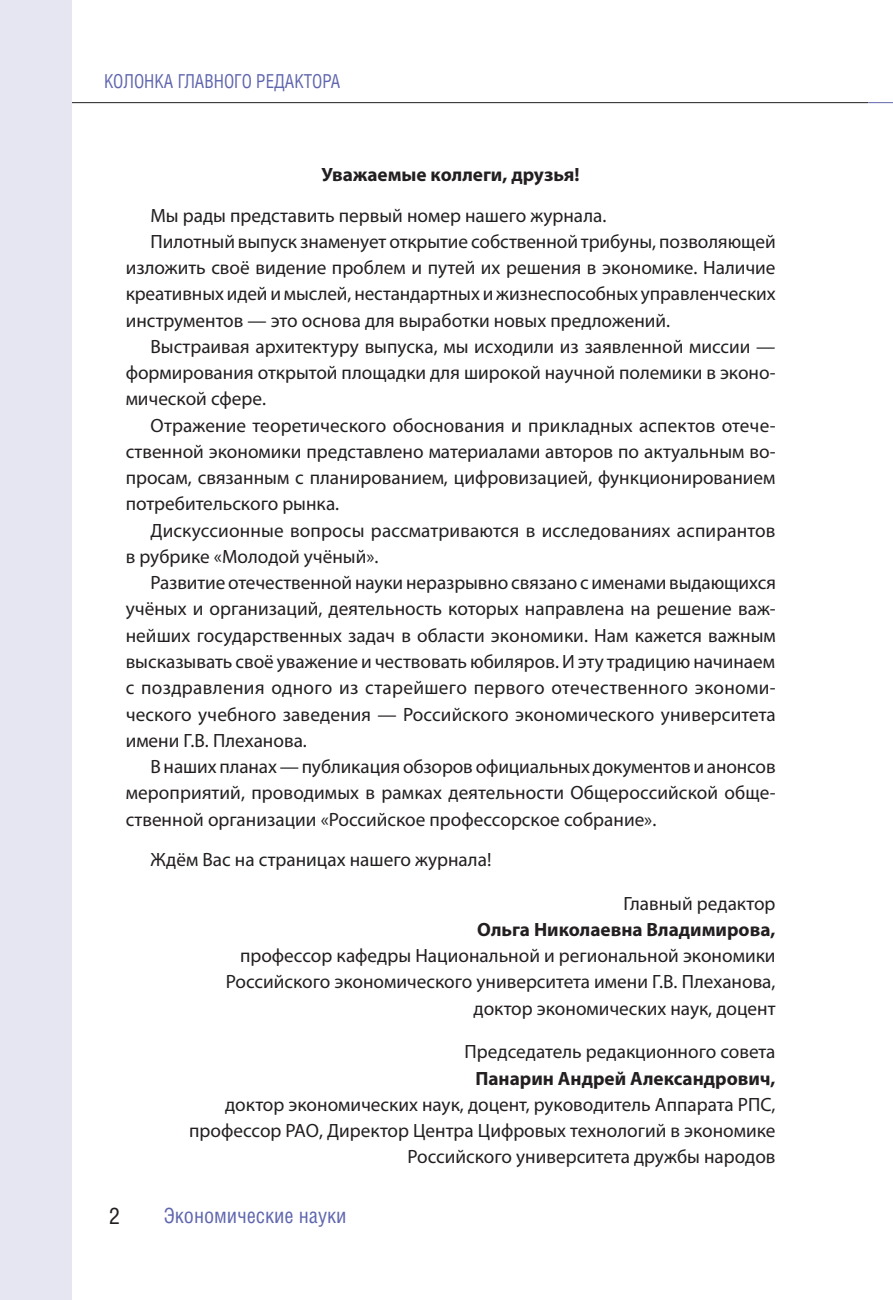
<style>
.page{position:relative;width:893px;height:1300px;background:#fff}
.page>*{position:absolute;margin:0;border:0;box-sizing:border-box;transform-origin:0 0}
.t1{font:22.75px "Helios Cond";color:#231f20}
.t2{font:21px "Helios Cond";color:#6066ae}
.ТЕКСТ_осн{font:19.25px/26.2px "Myriad Pro";color:#231f20;text-align:justify}
.ТЕКСТ_осн-2{font:700 19.25px "Myriad Pro";color:#231f20}
.t3{font:19.25px "Helios Cond";color:#6066ae;scale:.91 1}
</style>
<div class="page">
<hr style="left:0;top:102px;width:868px;height:1px;background:#231f20">
<svg style="left:868px;top:102px;width:25px;height:1px"></svg>
<div style="left:0;top:0;width:72px;height:1300px;background:#e6e5f2"></div>
<p class="t3" style="left:104px;top:70px;width:261px">КОЛОНКА ГЛАВНОГО РЕДАКТОРА</p>
<p class="ТЕКСТ_осн-2" style="left:322px;top:162px;width:260px">Уважаемые коллеги, друзья!</p>
<p class="ТЕКСТ_осн" style="left:150px;top:202px;width:457px">Мы рады представить первый номер нашего журнала.</p>
<p class="ТЕКСТ_осн" style="left:126px;top:228px;width:652px;text-indent:25px">Пилотный выпуск знаменует открытие собственной трибуны, позволяющей изложить своё видение проблем и путей их решения в экономике. Наличие креативных идей и мыслей, нестандартных и жизнеспособных управленческих инструментов — это основа для выработки новых предложений.</p>
<p class="ТЕКСТ_осн" style="left:126px;top:333px;width:651px;text-indent:25px">Выстраивая архитектуру выпуска, мы исходили из заявленной миссии — формирования открытой площадки для широкой научной полемики в эконо&shy;мической сфере.</p>
<p class="ТЕКСТ_осн" style="left:126px;top:412px;width:651px;text-indent:25px">Отражение теоретического обоснования и прикладных аспектов отече&shy;ственной экономики представлено материалами авторов по актуальным во&shy;просам, связанным с планированием, цифровизацией, функционированием потребительского рынка.</p>
<p class="ТЕКСТ_осн" style="left:126px;top:517px;width:651px;text-indent:25px">Дискуссионные вопросы рассматриваются в исследованиях аспирантов в рубрике «Молодой учёный».</p>
<p class="ТЕКСТ_осн" style="left:126px;top:569px;width:652px;text-indent:25px">Развитие отечественной науки неразрывно связано с именами выдающихся учёных и организаций, деятельность которых направлена на решение важ&shy;нейших государственных задач в области экономики. Нам кажется важным высказывать своё уважение и чествовать юбиляров. И эту традицию начинаем с поздравления одного из старейшего первого отечественного экономи&shy;ческого учебного заведения — Российского экономического университета имени Г.В. Плеханова.</p>
<p class="ТЕКСТ_осн" style="left:126px;top:753px;width:651px;text-indent:25px">В наших планах — публикация обзоров официальных документов и анонсов мероприятий, проводимых в рамках деятельности Общероссийской обще&shy;ственной организации «Российское профессорское собрание».</p>
<p class="ТЕКСТ_осн" style="left:150px;top:846px;width:342px">Ждём Вас на страницах нашего журнала!</p>
<p class="ТЕКСТ_осн" style="left:623px;top:889px;width:154px">Главный редактор</p>
<p class="ТЕКСТ_осн-2" style="left:477px;top:917px;width:300px">Ольга Николаевна Владимирова,</p>
<p class="ТЕКСТ_осн" style="left:240px;top:942px;width:537px">профессор кафедры Национальной и региональной экономики</p>
<p class="ТЕКСТ_осн" style="left:226px;top:968px;width:551px">Российского экономического университета имени Г.В. Плеханова,</p>
<p class="ТЕКСТ_осн" style="left:474px;top:994px;width:304px">доктор экономических наук, доцент</p>
<p class="ТЕКСТ_осн" style="left:465px;top:1038px;width:312px">Председатель редакционного совета</p>
<p class="ТЕКСТ_осн-2" style="left:475px;top:1065px;width:302px">Панарин Андрей Александрович,</p>
<p class="ТЕКСТ_осн" style="left:189px;top:1091px;width:588px;text-align:right">доктор экономических наук, доцент, руководитель Аппарата РПС, профессор РАО, Директор Центра Цифровых технологий в экономике<br>Российского университета дружбы народов</p>
<p class="t1" style="left:109px;top:1202px;width:12px">2</p>
<p class="t2" style="left:164px;top:1203px;width:184px">Экономические науки</p>
</div>
